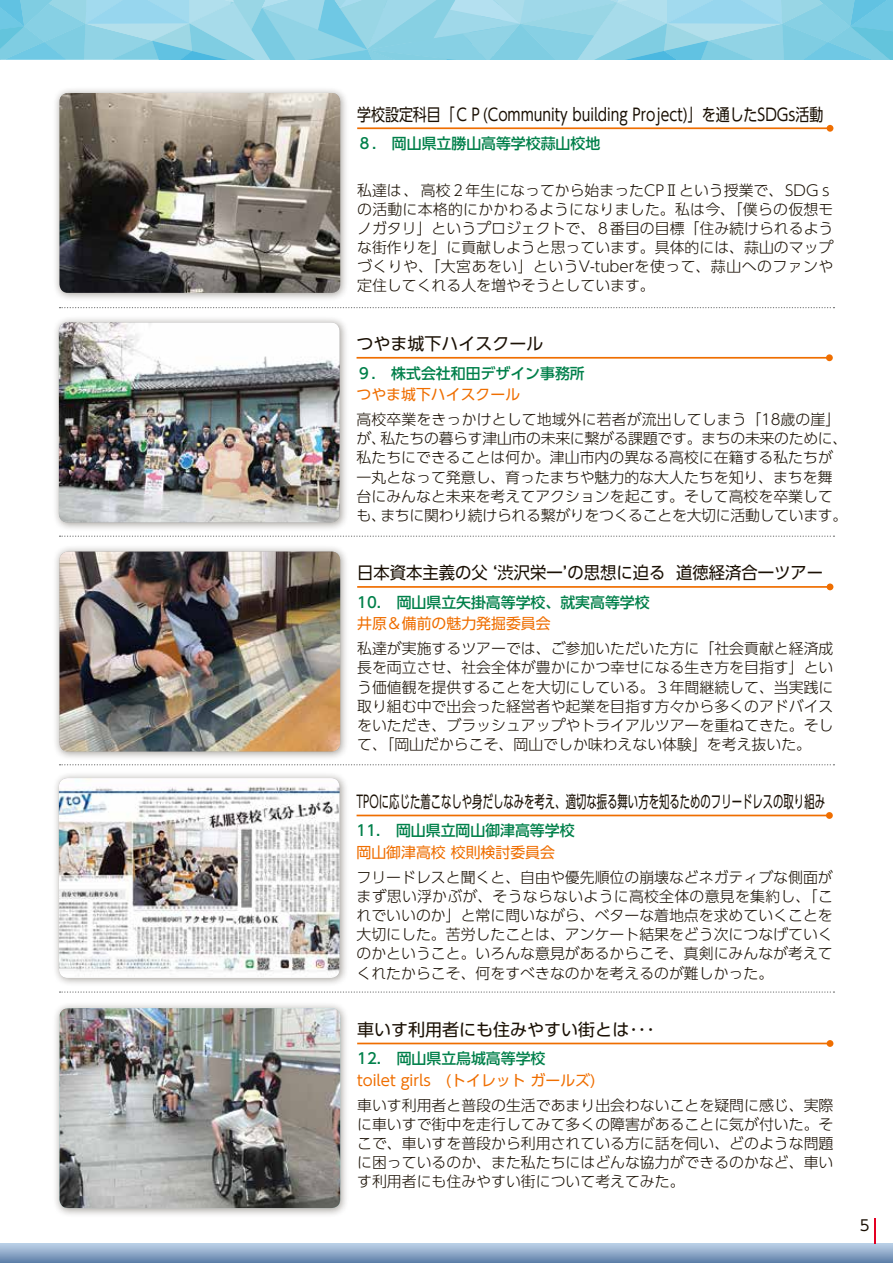
<style>
.page{position:relative;width:893px;height:1263px;background:#fff}
.page>*{position:absolute;margin:0;border:0;box-sizing:border-box;transform-origin:0 0}
.t1{font:16.95px "UD Shin Go Pr 6 N";color:#1a1004;scale:.61 1}
.t2{font:16.95px "UD Shin Go Pr 6 N";color:#1a1004;scale:.82 1}
.t3{font:16.95px "UD Shin Go Pr 6 N";color:#1a1004}
.t4{font:16.95px "UD Shin Go Pr 6 N";color:#1a1004;scale:.96 1}
.t5{font:300 14.85px/19.2px "UD Shin Go Pr 6 N";color:#1a1004;text-align:justify}
.t6{font:500 14.85px "UD Shin Go Pr 6 N";color:#00804a}
.t7{font:14.85px "UD Shin Go Pr 6 N";color:#ef6e00}
.t8{font:14.85px "UD Shin Go Pr 6 N";color:#1a1004}
</style>
<div class="page">
<svg style="left:0;top:0;width:893px;height:60px;background:#8ed2e6"></svg>
<svg style="left:0;top:1244px;width:893px;height:19px;background:#8ca6c7"></svg>
<hr style="left:874px;top:1218px;width:2px;height:26px;background:#e40022">
<svg style="left:60px;top:307px;width:774px;height:1px"></svg>
<svg style="left:60px;top:536px;width:774px;height:1px"></svg>
<svg style="left:60px;top:764px;width:774px;height:1px"></svg>
<svg style="left:60px;top:991px;width:774px;height:2px"></svg>
<hr style="left:357px;top:127px;width:473px;height:2px;background:#ef6e00">
<div style="left:827px;top:125px;width:6px;height:7px;background:#ef6e00;border-radius:50%"></div>
<div style="left:53px;top:86px;width:297px;height:217px;background:#1a1004;opacity:.4"></div>
<img style="left:60px;top:93px;width:280px;height:200px">
<div style="left:53px;top:545px;width:297px;height:216px;background:#1a1004;opacity:.4"></div>
<img style="left:60px;top:552px;width:280px;height:199px">
<hr style="left:357px;top:586px;width:473px;height:2px;background:#ef6e00">
<div style="left:827px;top:583px;width:6px;height:7px;background:#ef6e00;border-radius:50%"></div>
<div style="left:53px;top:1001px;width:297px;height:217px;background:#1a1004;opacity:.4"></div>
<img style="left:60px;top:1008px;width:280px;height:200px">
<hr style="left:357px;top:1043px;width:473px;height:1px;background:#ef6e00">
<div style="left:827px;top:1040px;width:6px;height:7px;background:#ef6e00;border-radius:50%"></div>
<div style="left:52px;top:771px;width:297px;height:217px;background:#1a1004;opacity:.4"></div>
<img style="left:59px;top:778px;width:281px;height:200px">
<hr style="left:357px;top:815px;width:472px;height:1px;background:#ef6e00">
<div style="left:826px;top:812px;width:7px;height:7px;background:#ef6e00;border-radius:50%"></div>
<hr style="left:357px;top:357px;width:472px;height:2px;background:#ef6e00">
<div style="left:826px;top:354px;width:7px;height:7px;background:#ef6e00;border-radius:50%"></div>
<div style="left:52px;top:315px;width:297px;height:217px;background:#1a1004;opacity:.4"></div>
<img style="left:59px;top:322px;width:281px;height:200px">
<p class="t2" style="left:357px;top:101px;width:570px">学校設定科目「ＣＰ(Community building Project)」を通したSDGs活動</p>
<p class="t6" style="left:357px;top:131px;width:245px">８． 岡山県立勝山高等学校蒜山校地</p>
<p class="t5" style="left:357px;top:180px;width:478px">私達は、高校２年生になってから始まったCPⅡという授業で、SDGｓの活動に本格的にかかわるようになりました。私は今、「僕らの仮想モノガタリ」というプロジェクトで、８番目の目標「住み続けられるような街作りを」に貢献しようと思っています。具体的には、蒜山のマップづくりや、「大宮あをい」というV-tuberを使って、蒜山へのファンや定住してくれる人を増やそうとしています。</p>
<p class="t3" style="left:357px;top:330px;width:189px">つやま城下ハイスクール</p>
<p class="t7" style="left:357px;top:382px;width:165px">つやま城下ハイスクール</p>
<p class="t6" style="left:357px;top:361px;width:230px">９． 株式会社和田デザイン事務所</p>
<p class="t5" style="left:357px;top:409px;width:492px;text-align:left">高校卒業をきっかけとして地域外に若者が流出してしまう「18歳の崖」が、私たちの暮らす津山市の未来に繋がる課題です。まちの未来のために、私たちにできることは何か。津山市内の異なる高校に在籍する私たちが一丸となって発意し、育ったまちや魅力的な大人たちを知り、まちを舞台にみんなと未来を考えてアクションを起こす。そして高校を卒業しても、まちに関わり続けられる繋がりをつくることを大切に活動しています。</p>
<p class="t4" style="left:357px;top:559px;width:487px">日本資本主義の父 ‘渋沢栄一’の思想に迫る 道徳経済合一ツアー</p>
<p class="t6" style="left:357px;top:590px;width:294px">10． 岡山県立矢掛高等学校、就実高等学校</p>
<p class="t7" style="left:357px;top:611px;width:195px">井原＆備前の魅力発掘委員会</p>
<p class="t5" style="left:357px;top:638px;width:478px">私達が実施するツアーでは、ご参加いただいた方に「社会貢献と経済成長を両立させ、社会全体が豊かにかつ幸せになる生き方を目指す」という価値観を提供することを大切にしている。３年間継続して、当実践に取り組む中で出会った経営者や起業を目指す方々から多くのアドバイスをいただき、ブラッシュアップやトライアルツアーを重ねてきた。そして、「岡山だからこそ、岡山でしか味わえない体験」を考え抜いた。</p>
<p class="t1" style="left:357px;top:788px;width:770px">TPOに応じた着こなしや身だしなみを考え、適切な振る舞い方を知るためのフリードレスの取り組み</p>
<p class="t6" style="left:357px;top:818px;width:234px">11． 岡山県立岡山御津高等学校　</p>
<p class="t7" style="left:357px;top:840px;width:200px">岡山御津高校 校則検討委員会</p>
<p class="t5" style="left:357px;top:867px;width:478px">フリードレスと聞くと、自由や優先順位の崩壊などネガティブな側面がまず思い浮かぶが、そうならないように高校全体の意見を集約し、「これでいいのか」と常に問いながら、ベターな着地点を求めていくことを大切にした。苦労したことは、アンケート結果をどう次につなげていくのかということ。いろんな意見があるからこそ、真剣にみんなが考えてくれたからこそ、何をすべきなのかを考えるのが難しかった。</p>
<p class="t3" style="left:357px;top:1016px;width:299px">車いす利用者にも住みやすい街とは･･･</p>
<p class="t6" style="left:357px;top:1046px;width:190px">12． 岡山県立烏城高等学校</p>
<p class="t7" style="left:357px;top:1068px;width:240px">toilet girls　(トイレット ガールズ)</p>
<p class="t5" style="left:357px;top:1095px;width:478px">車いす利用者と普段の生活であまり出会わないことを疑問に感じ、実際に車いすで街中を走行してみて多くの障害があることに気が付いた。そこで、車いすを普段から利用されている方に話を伺い、どのような問題に困っているのか、また私たちにはどんな協力ができるのかなど、車いす利用者にも住みやすい街について考えてみた。</p>
<p class="t8" style="left:860px;top:1214px;width:11px">5</p>
</div>
